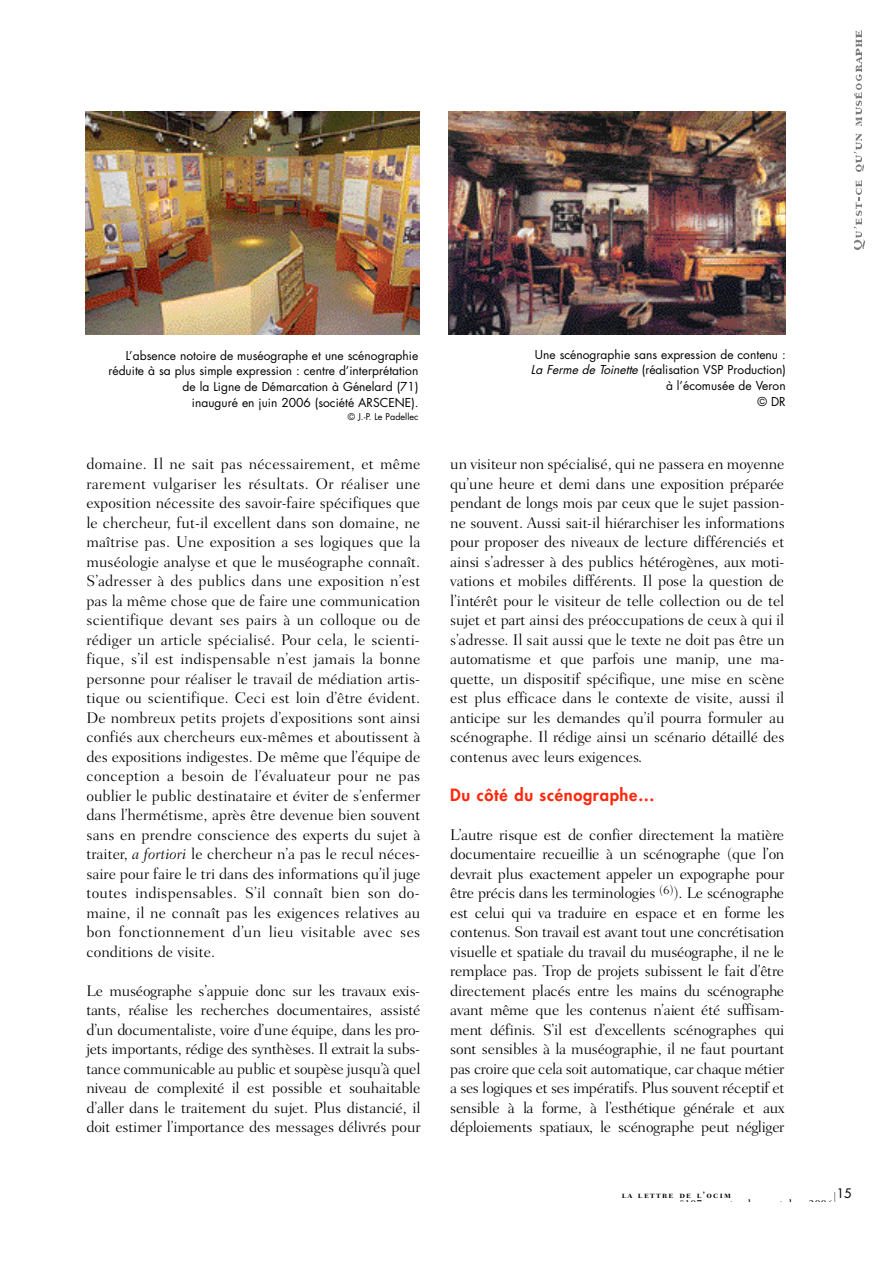
<style>
.page{position:relative;width:893px;height:1263px;background:#fff}
.page>*{position:absolute;margin:0;border:0;box-sizing:border-box;transform-origin:0 0}
.t1{font:800 16.5px "Futura";letter-spacing:.045em;color:#ff280d}
.t2{font:300 15.75px/19.5px "Fairfield LH";color:#000;text-align:justify}
.t3{font:12.75px "Futura";color:#000}
.t4{font:12px/15.8px "Futura";color:#000;text-align:right}
.t5{font:9px "Fairfield LH Bold SC";letter-spacing:.145em;color:#000}
.t6{font:9px "Futura";color:#000}
.s1{font-style:italic}
</style>
<div class="page">
<svg style="left:854px;top:180px;width:10px;height:69px"></svg>
<svg style="left:854px;top:134px;width:9px;height:38px"></svg>
<svg style="left:854px;top:31px;width:7px;height:95px"></svg>
<img style="left:448px;top:111px;width:337px;height:223px">
<img style="left:85px;top:112px;width:334px;height:222px">
<p class="t4" style="left:108px;top:349px;width:311px">L’absence notoire de muséographe et une scénographie réduite à sa plus simple expression : centre d’interprétation de la Ligne de Démarcation à Génelard (71)<br>inauguré en juin 2006 (société ARSCENE).</p>
<p class="t6" style="left:348px;top:413px;width:72px">© J.-P. Le Padellec</p>
<p class="t2" style="left:86px;top:456px;width:335px">domaine. Il ne sait pas nécessairement, et même rarement vulgariser les résultats. Or réaliser une exposition nécessite des savoir-faire spécifiques que le chercheur, fut-il excellent dans son domaine, ne maîtrise pas. Une exposition a ses logiques que la muséologie analyse et que le muséographe connaît.<br>S’adresser à des publics dans une exposition n’est pas la même chose que de faire une communication scientifique devant ses pairs à un colloque ou de rédiger un article spécialisé. Pour cela, le scienti&shy;fique, s’il est indispensable n’est jamais la bonne personne pour réaliser le travail de médiation artis&shy;tique ou scientifique. Ceci est loin d’être évident.<br>De nombreux petits projets d’expositions sont ainsi confiés aux chercheurs eux-mêmes et aboutissent à des expositions indigestes. De même que l’équipe de conception a besoin de l’évaluateur pour ne pas oublier le public destinataire et éviter de s’enfermer dans l’hermétisme, après être devenue bien souvent sans en prendre conscience des experts du sujet à traiter, <span class="s1">a fortiori</span> le chercheur n’a pas le recul néces&shy;saire pour faire le tri dans des informations qu’il juge toutes indispensables. S’il connaît bien son do&shy;maine, il ne connaît pas les exigences relatives au bon fonctionnement d’un lieu visitable avec ses conditions de visite.</p>
<p class="t2" style="left:86px;top:982px;width:336px">Le muséographe s’appuie donc sur les travaux exis&shy;tants, réalise les recherches documentaires, assisté d’un documentaliste, voire d’une équipe, dans les pro&shy;jets importants, rédige des synthèses. Il extrait la subs&shy;tance communicable au public et soupèse jusqu’à quel niveau de complexité il est possible et souhaitable d’aller dans le traitement du sujet. Plus distancié, il doit estimer l’importance des messages délivrés pour</p>
<p class="t4" style="left:531px;top:348px;width:256px">Une scénographie sans expression de contenu :<br><span class="s1">La Ferme de Toinette</span> (réalisation VSP Production) à l’écomusée de Veron<br>© DR</p>
<p class="t2" style="left:450px;top:456px;width:336px">un visiteur non spécialisé, qui ne passera en moyenne qu’une heure et demi dans une exposition préparée pendant de longs mois par ceux que le sujet passion&shy;ne souvent. Aussi sait-il hiérarchiser les informations pour proposer des niveaux de lecture différenciés et ainsi s’adresser à des publics hétérogènes, aux moti&shy;vations et mobiles différents. Il pose la question de l’intérêt pour le visiteur de telle collection ou de tel sujet et part ainsi des préoccupations de ceux à qui il s’adresse. Il sait aussi que le texte ne doit pas être un automatisme et que parfois une manip, une ma&shy;quette, un dispositif spécifique, une mise en scène est plus efficace dans le contexte de visite, aussi il anticipe sur les demandes qu’il pourra formuler au scénographe. Il rédige ainsi un scénario détaillé des contenus avec leurs exigences.</p>
<p class="t1" style="left:450px;top:786px;width:206px">Du côté du scénographe…</p>
<p class="t2" style="left:450px;top:826px;width:336px">L’autre risque est de confier directement la matière documentaire recueillie à un scénographe (que l’on devrait plus exactement appeler un expographe pour être précis dans les terminologies <sup>(6</sup> <sup>)</sup>). Le scénographe est celui qui va traduire en espace et en forme les contenus. Son travail est avant tout une concrétisation visuelle et spatiale du travail du muséographe, il ne le remplace pas. Trop de projets subissent le fait d’être directement placés entre les mains du scénographe avant même que les contenus n’aient été suffisam&shy;ment définis. S’il est d’excellents scénographes qui sont sensibles à la muséographie, il ne faut pourta n t pas croire que cela soit automatique, car chaque métier a ses logiques et ses impératifs. Plus souvent réceptif et sensible à la forme, à l’esthétique générale et aux déploiements spatiaux, le scénographe peut négliger</p>
<p class="t5" style="left:621px;top:1190px;width:111px">la lettre de l’ocim</p>
<p class="t3" style="left:836px;top:1187px;width:17px">15</p>
</div>
